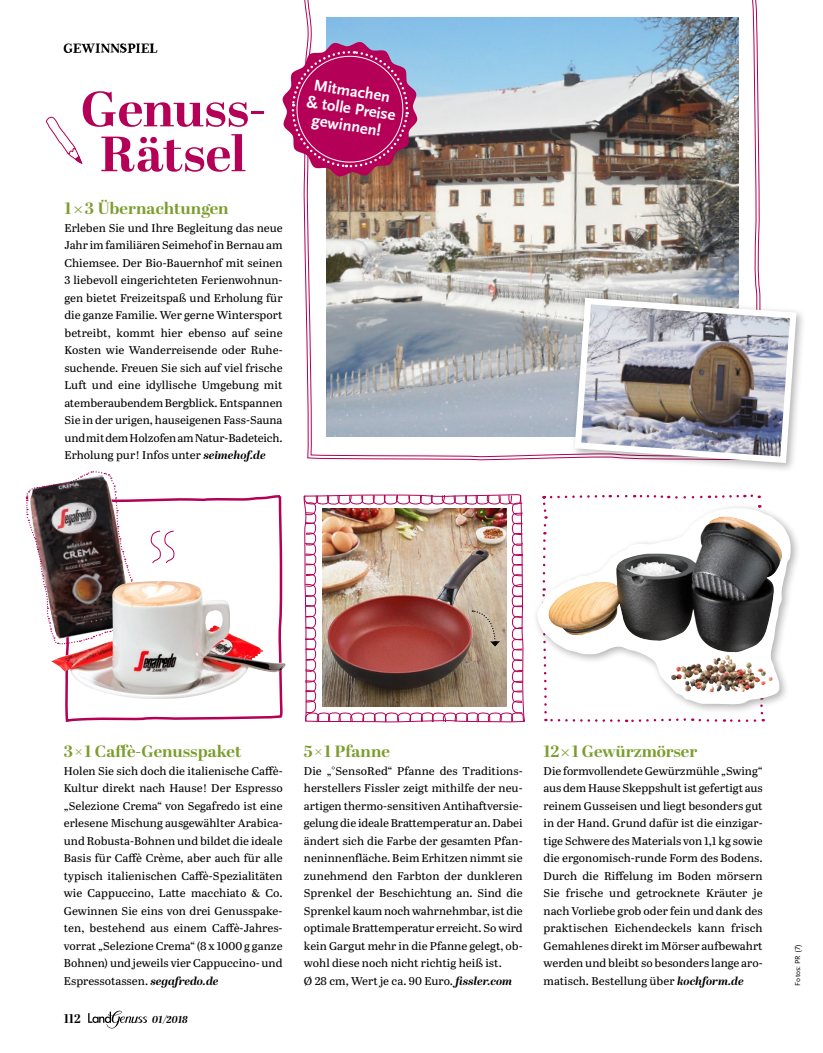
<style>
.page{position:relative;width:823px;height:1053px;background:#fff}
.page>*{position:absolute;margin:0;border:0;box-sizing:border-box;transform-origin:0 0}
.t1{font:700 49.38px/44.9px "Abril Display";color:#b40056;text-align:center;scale:1.04 1}
.t2{font:700 16.25px "Abril Display";color:#7b9d2c;scale:1.05 1}
.t3{font:700 16.25px/17.5px "Scala Sans OT";color:#fff;text-align:center}
.t4{font:700 12.5px "Abril Display";color:#000}
.t5{font:11.25px/17.5px "Abril Text";color:#000;text-align:justify;scale:1.04 1}
.t6{font:italic 700 10px "Abril Display";color:#000}
.t7{font:9.12px "Landgenuss";letter-spacing:.01em;color:#000}
.t8{font:7.5px "Scala Sans OT";letter-spacing:.01em;color:#000}
.s1{font-family:"Whitman Roman LF";font-weight:400}
.s2{font-family:"Abril Display";font-weight:700;font-style:italic}
</style>
<div class="page">
<svg style="left:65px;top:495px;width:218px;height:227px"></svg>
<svg style="left:305px;top:0;width:455px;height:457px"></svg>
<svg style="left:542px;top:494px;width:222px;height:229px"></svg>
<img style="left:326px;top:18px;width:411px;height:418px">
<svg style="left:150px;top:530px;width:24px;height:34px"></svg>
<div style="left:569px;top:293px;width:237px;height:180px;background:#000;opacity:.3"></div>
<img style="left:571px;top:294px;width:228px;height:172px">
<img style="left:304px;top:494px;width:220px;height:229px">
<div style="left:532px;top:503px;width:268px;height:211px;background:#000;opacity:.3"></div>
<svg style="left:536px;top:507px;width:254px;height:198px"></svg>
<svg style="left:25px;top:471px;width:113px;height:161px"></svg>
<img style="left:51px;top:581px;width:234px;height:118px">
<svg style="left:88px;top:1010px;width:59px;height:19px"></svg>
<svg style="left:46px;top:117px;width:37px;height:48px"></svg>
<svg style="left:282px;top:41px;width:135px;height:136px;background:#ba3d7b"></svg>
<img style="left:548px;top:516px;width:233px;height:175px">
<p class="t7" style="left:64px;top:42px;width:96px">GEWINNSPIEL</p>
<h1 class="t1" style="left:81px;top:90px;width:179px">Genuss-<br>Rätsel</h1>
<h2 class="t2" style="left:64px;top:197px;width:158px">1 <span class="s1">≈</span> 3 Übernachtungen</h2>
<p class="t5" style="left:64px;top:218px;width:211px">Erleben Sie und Ihre Begleitung das neue Jahr im familiären Seimehof in Bernau am Chiemsee. Der Bio-Bauernhof mit seinen 3 liebevoll eingerichteten Ferienwohnun&shy;gen bietet Freizeitspaß und Erholung für die ganze Familie. Wer gerne Wintersport betreibt, kommt hier ebenso auf seine Kosten wie Wanderreisende oder Ruhe&shy;suchende. Freuen Sie sich auf viel frische Luft und eine idyllische Umgebung mit atemberaubendem Bergblick. Entspannen Sie in der urigen, hauseigenen Fass-Sauna und mit dem Holzofen am Natur-Badeteich.<br>Erholung pur! Infos unter <span class="s2">seimehof.de</span></p>
<h2 class="t3" style="left:311px;top:76px;width:91px;rotate:9deg">Mitmachen &amp; tolle Preise gewinnen!</h2>
<h2 class="t2" style="left:64px;top:740px;width:171px">3 × 1 Caffè-Genusspaket</h2>
<p class="t5" style="left:64px;top:761px;width:212px">Holen Sie sich doch die italienische Caffè-Kultur direkt nach Hause! Der Espresso „Selezione Crema“ von Segafredo ist eine erlesene Mischung ausgewählter Arabica&shy;und Robusta-Bohnen und bildet die ideale Basis für Caffè Crème, aber auch für alle typisch italienischen Caffè-Spezialitäten wie Cappuccino, Latte macchiato &amp; Co.<br>Gewinnen Sie eins von drei Genusspake&shy;ten, bestehend aus einem Caffè-Jahres&shy;vorrat „Selezione Crema“ (8 x 1000 g ganze Bohnen) und jeweils vier Cappuccino- und Espressotassen. <span class="s2">segafredo.de</span></p>
<p class="t4" style="left:64px;top:1009px;width:18px">112</p>
<p class="t6" style="left:152px;top:1011px;width:37px">01/2018</p>
<h2 class="t2" style="left:304px;top:740px;width:84px">5 × 1 Pfanne</h2>
<p class="t5" style="left:304px;top:761px;width:212px;text-align:left">Die „°SensoRed“ Pfanne des Traditions&shy;herstellers Fissler zeigt mithilfe der neu&shy;artigen thermo-sensitiven Antihaftversie&shy;gelung die ideale Brattemperatur an. Dabei ändert sich die Farbe der gesamten Pfan&shy;neninnenfläche. Beim Erhitzen nimmt sie zunehmend den Farbton der dunkleren Sprenkel der Beschichtung an. Sind die Sprenkel kaum noch wahrnehmbar, ist die optimale Brattemperatur erreicht. So wird kein Gargut mehr in die Pfanne gelegt, ob&shy;wohl diese noch nicht richtig heiß ist.<br>Ø 28 cm, Wert je ca. 90 Euro. <span class="s2">fissler.com</span></p>
<h2 class="t2" style="left:543px;top:740px;width:148px">12<span class="s1">≈</span> 1 Gewürzmörser</h2>
<p class="t5" style="left:543px;top:761px;width:212px">Die formvollendete Gewürzmühle „Swing“ aus dem Hause Skeppshult ist gefertigt aus reinem Gusseisen und liegt besonders gut in der Hand. Grund dafür ist die einzigar&shy;tige Schwere des Materials von 1,1 kg sowie die ergonomisch-runde Form des Bodens.<br>Durch die Riffelung im Boden mörsern Sie frische und getrocknete Kräuter je nach Vorliebe grob oder fein und dank des praktischen Eichendeckels kann frisch Gemahlenes direkt im Mörser aufbewahrt werden und bleibt so besonders lange aro&shy;matisch. Bestellung über <span class="s2">kochform.de</span></p>
<p class="t8" style="left:793px;top:985px;width:43px;rotate:-90deg">Fotos: PR (7)</p>
</div>
